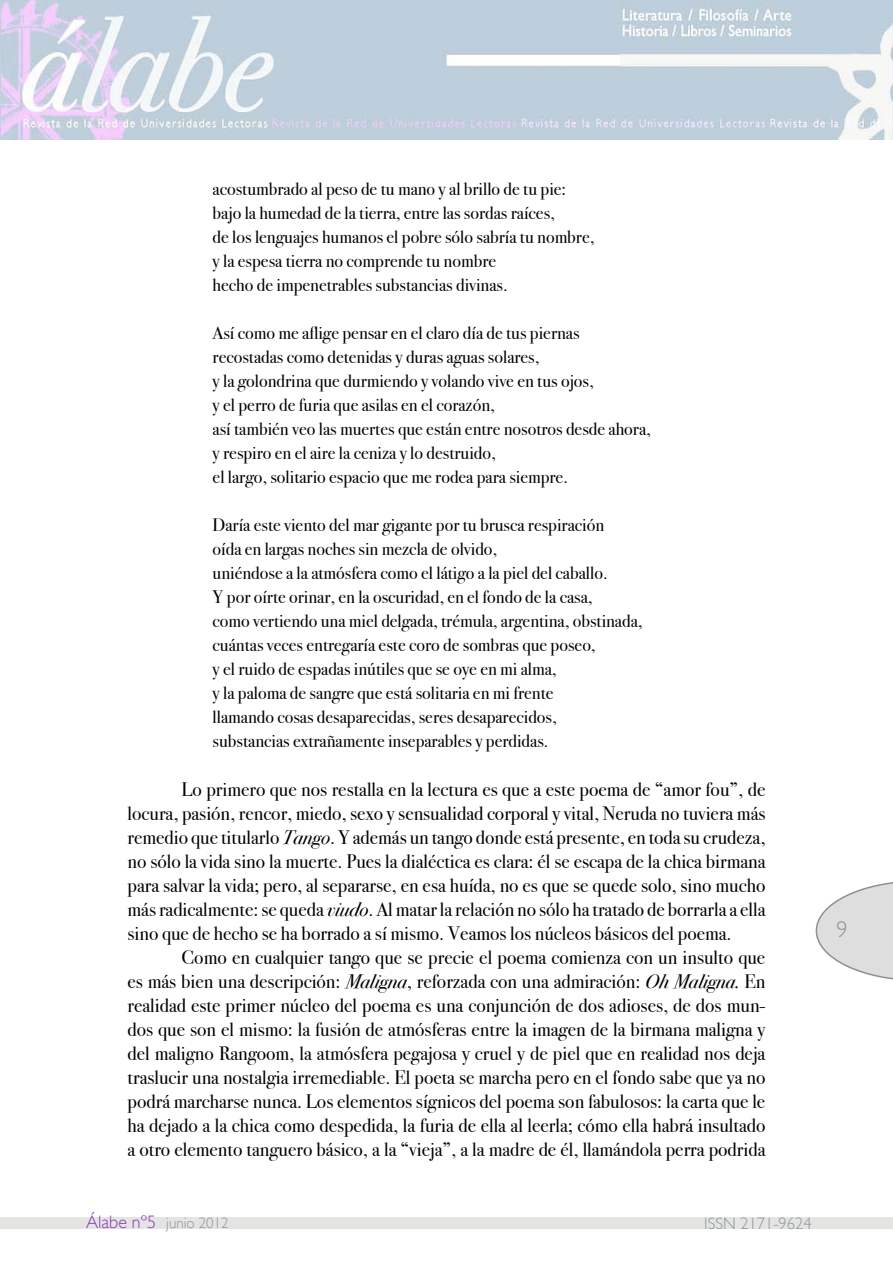
<style>
.page{position:relative;width:893px;height:1263px;background:#fff}
.page>*{position:absolute;margin:0;border:0;box-sizing:border-box;transform-origin:0 0}
.t1{font:300 22.5px "Gill Sans";color:#8a949d}
.t2{font:19.5px/24px "Bodoni Svty Two OSITCTT Book";color:#000;text-align:justify}
.t3{font:18px/24px "Bodoni Svty Two OSITCTT Book";color:#000}
.t4{font:300 16.5px "Gill Sans";color:#8c959c}
.t5{font:300 15px "Gill Sans";color:#8c959c}
.s1{font-family:"Bodoni Svty Two OSITCTT Book It"}
.s2{font-size:18px;color:#893ab6}
</style>
<div class="page">
<svg style="left:816px;top:882px;width:77px;height:98px"></svg>
<img style="left:0;top:0;width:893px;height:139px">
<div style="left:0;top:1218px;width:893px;height:11px;background:#e4e4e3"></div>
<p class="t3" style="left:213px;top:177px;width:383px">acostumbrado al peso de tu mano y al brillo de tu pie: bajo la humedad de la tierra, entre las sordas raíces,<br>de los lenguajes humanos el pobre sólo sabría tu nombre, y la espesa tierra no comprende tu nombre<br>hecho de impenetrables substancias divinas.</p>
<p class="t3" style="left:213px;top:321px;width:440px">Así como me aflige pensar en el claro día de tus piernas recostadas como detenidas y duras aguas solares,<br>y la golondrina que durmiendo y volando vive en tus ojos,<br>y el perro de furia que asilas en el corazón,<br>así también veo las muertes que están entre nosotros desde ahora, y respiro en el aire la ceniza y lo destruido,<br>el largo, solitario espacio que me rodea para siempre.</p>
<p class="t3" style="left:213px;top:513px;width:431px">Daría este viento del mar gigante por tu brusca respiración<br>oída en largas noches sin mezcla de olvido,<br>uniéndose a la atmósfera como el látigo a la piel del caballo.<br>Y por oírte orinar, en la oscuridad, en el fondo de la casa,<br>como vertiendo una miel delgada, trémula, argentina, obstinada, cuántas veces entregaría este coro de sombras que poseo,<br>y el ruido de espadas inútiles que se oye en mi alma,<br>y la paloma de sangre que está solitaria en mi frente<br>llamando cosas desaparecidas, seres desaparecidos,<br>substancias extrañamente inseparables y perdidas.</p>
<p class="t2" style="left:128px;top:777px;width:639px;text-indent:54px">Lo primero que nos restalla en la lectura es que a este poema de “amor fou”, de locura, pasión, rencor, miedo, sexo y sensualidad corporal y vital, Neruda no tuviera más remedio que titularlo <span class="s1">Tango</span>. Y además un tango donde está presente, en toda su crudeza, no sólo la vida sino la muerte. Pues la dialéctica es clara: él se escapa de la chica birmana para salvar la vida; pero, al separarse, en esa huída, no es que se quede solo, sino mucho más radicalmente: se queda <span class="s1">viudo</span>. Al matar la relación no sólo ha tratado de borrarla a ella sino que de hecho se ha borrado a sí mismo. Veamos los núcleos básicos del poema.</p>
<p class="t2" style="left:128px;top:945px;width:639px;text-indent:54px">Como en cualquier tango que se precie el poema comienza con un insulto que es más bien una descripción: <span class="s1">Maligna</span>, reforzada con una admiración: <span class="s1">Oh Maligna.</span> En realidad este primer núcleo del poema es una conjunción de dos adioses, de dos mun&shy;dos que son el mismo: la fusión de atmósferas entre la imagen de la birmana maligna y del maligno Rangoom, la atmósfera pegajosa y cruel y de piel que en realidad nos deja traslucir una nostalgia irremediable. El poeta se marcha pero en el fondo sabe que ya no podrá marcharse nunca. Los elementos sígnicos del poema son fabulosos: la carta que le ha dejado a la chica como despedida, la furia de ella al leerla; cómo ella habrá insultado a otro elemento tanguero básico, a la “vieja”, a la madre de él, llamándola perra podrida</p>
<p class="t5" style="left:86px;top:1214px;width:144px"><span class="s2">Álabe nº5</span> junio 2012</p>
<p class="t4" style="left:704px;top:1214px;width:109px">ISSN 2171-9624</p>
<p class="t1" style="left:837px;top:917px;width:13px">9</p>
</div>
